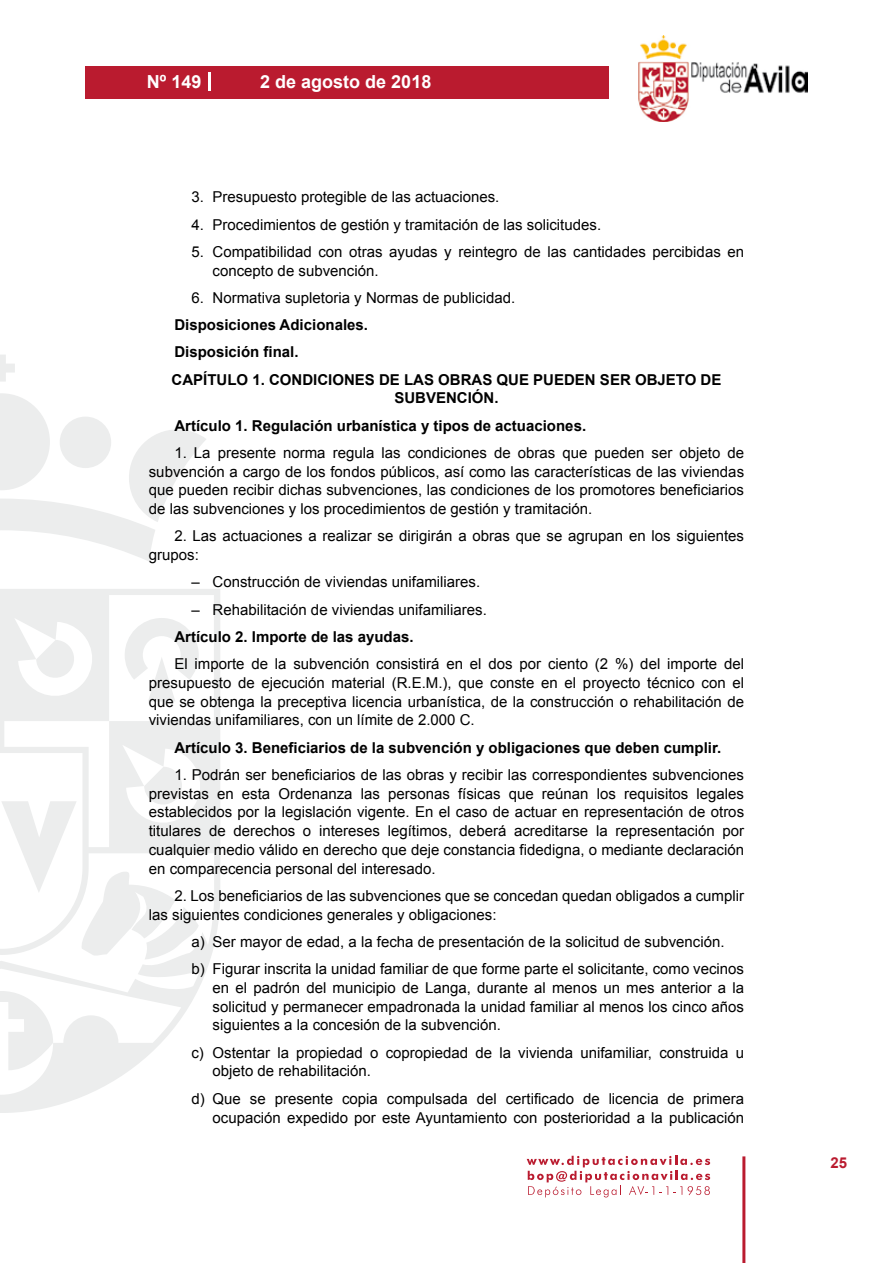
<style>
.page{position:relative;width:893px;height:1263px;background:#fff}
.page>*{position:absolute;margin:0;border:0;box-sizing:border-box;transform-origin:0 0}
.t1{font:700 18px "Arial";color:#fff}
.t2{font:15px/18.8px "Arial";color:#000}
.t3{font:700 15px/27.3px "Arial";color:#000}
.t4{font:700 15px "Arial";color:#ba1b2f}
</style>
<div class="page">
<svg style="left:527px;top:1156px;width:183px;height:41px"></svg>
<div style="left:85px;top:66px;width:523px;height:33px;background:#ba1b2f"></div>
<img style="left:638px;top:36px;width:170px;height:86px">
<hr style="left:742px;top:1156px;width:3px;height:107px;background:#ba1b2f">
<svg style="left:208px;top:72px;width:2px;height:18px"></svg>
<svg style="left:0;top:355px;width:15px;height:27px"></svg>
<svg style="left:0;top:393px;width:206px;height:168px"></svg>
<svg style="left:0;top:589px;width:220px;height:524px"></svg>
<svg style="left:36px;top:640px;width:40px;height:40px"></svg>
<svg style="left:125px;top:618px;width:74px;height:83px"></svg>
<svg style="left:0;top:991px;width:53px;height:79px"></svg>
<svg style="left:1px;top:767px;width:198px;height:192px"></svg>
<p class="t1" style="left:147px;top:69px;width:56px">Nº 149</p>
<p class="t1" style="left:260px;top:69px;width:173px">2 de agosto de 2018</p>
<p class="t2" style="left:191px;top:188px;width:310px">3. Presupuesto protegible de las actuaciones.</p>
<p class="t2" style="left:191px;top:215px;width:411px">4. Procedimientos de gestión y tramitación de las solicitudes.</p>
<p class="t2" style="left:213px;top:242px;width:533px;text-indent:-21px">5. Compatibilidad con otras ayudas y reintegro de las cantidades percibidas en concepto de subvención.</p>
<p class="t2" style="left:191px;top:288px;width:325px">6. Normativa supletoria y Normas de publicidad.</p>
<p class="t3" style="left:172px;top:312px;width:551px">Disposiciones Adicionales.<br>Disposición final.<br>CAPÍTULO 1. CONDICIONES DE LAS OBRAS QUE PUEDEN SER OBJETO DE</p>
<p class="t3" style="left:174px;top:385px;width:413px;text-indent:220px">SUBVENCIÓN.<br>Artículo 1. Regulación urbanística y tipos de actuaciones.</p>
<p class="t2" style="left:149px;top:443px;width:597px;text-align:justify;text-indent:26px">1. La presente norma regula las condiciones de obras que pueden ser objeto de subvención a cargo de los fondos públicos, así como las características de las viviendas que pueden recibir dichas subvenciones, las condiciones de los promotores beneficiarios de las subvenciones y los procedimientos de gestión y tramitación.</p>
<p class="t2" style="left:149px;top:527px;width:597px;text-indent:26px">2. Las actuaciones a realizar se dirigirán a obras que se agrupan en los siguientes grupos:</p>
<p class="t2" style="left:191px;top:573px;width:290px">– Construcción de viviendas unifamiliares.</p>
<p class="t2" style="left:191px;top:600px;width:297px">– Rehabilitación de viviendas unifamiliares.</p>
<p class="t3" style="left:174px;top:623px;width:241px">Artículo 2. Importe de las ayudas.</p>
<p class="t2" style="left:149px;top:655px;width:597px;text-align:justify;text-indent:26px">El importe de la subvención consistirá en el dos por ciento (2 %) del importe del presupuesto de ejecución material (R.E.M.), que conste en el proyecto técnico con el que se obtenga la preceptiva licencia urbanística, de la construcción o rehabilitación de viviendas unifamiliares, con un límite de 2.000 C.</p>
<p class="t3" style="left:174px;top:734px;width:548px">Artículo 3. Beneficiarios de la subvención y obligaciones que deben cumplir.</p>
<p class="t2" style="left:149px;top:765px;width:597px;text-align:justify;text-indent:26px">1. Podrán ser beneficiarios de las obras y recibir las correspondientes subvenciones previstas en esta Ordenanza las personas físicas que reúnan los requisitos legales establecidos por la legislación vigente. En el caso de actuar en representación de otros titulares de derechos o intereses legítimos, deberá acreditarse la representación por cualquier medio válido en derecho que deje constancia fidedigna, o mediante declaración en comparecencia personal del interesado.</p>
<p class="t2" style="left:149px;top:886px;width:597px;text-indent:26px">2. Los beneficiarios de las subvenciones que se concedan quedan obligados a cumplir las siguientes condiciones generales y obligaciones:</p>
<p class="t2" style="left:191px;top:928px;width:554px;line-height:27.3px">a) Ser mayor de edad, a la fecha de presentación de la solicitud de subvención.<br>b) Figurar inscrita la unidad familiar de que forme parte el solicitante, como vecinos</p>
<p class="t2" style="left:213px;top:978px;width:533px;text-align:justify">en el padrón del municipio de Langa, durante al menos un mes anterior a la solicitud y permanecer empadronada la unidad familiar al menos los cinco años siguientes a la concesión de la subvención.</p>
<p class="t2" style="left:213px;top:1043px;width:533px;text-indent:-21px">c) Ostentar la propiedad o copropiedad de la vivienda unifamiliar, construida u objeto de rehabilitación.</p>
<p class="t2" style="left:191px;top:1089px;width:554px;text-align:right">d) Que se presente copia compulsada del certificado de licencia de primera ocupación expedido por este Ayuntamiento con posterioridad a la publicación</p>
<p class="t4" style="left:831px;top:1153px;width:18px">25</p>
</div>
